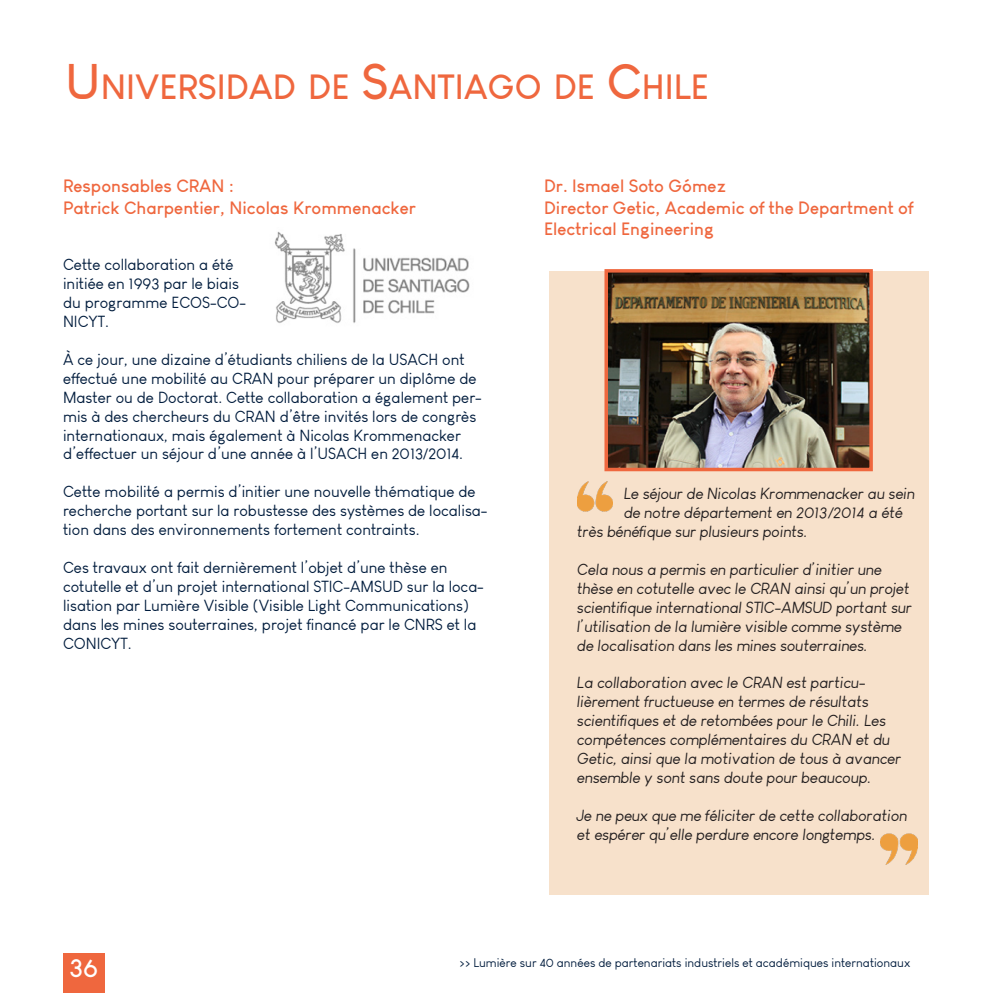
<style>
.page{position:relative;width:993px;height:993px;background:#fff}
.page>*{position:absolute;margin:0;border:0;box-sizing:border-box;transform-origin:0 0}
.t1{font:700 34.3px "Louis George Cafe";color:#ef673e}
.t2{font:700 24.5px "Louis George Cafe";color:#fff}
.t3{font:700 17.5px/21px "Louis George Cafe";color:#ef673e}
.t4{font:15.75px/18.9px "Louis George Cafe";color:#001c3d}
.t5{font:italic 15.75px/18.9px "Louis George Cafe";color:#231f20}
.t6{font:12.25px "Louis George Cafe";color:#001c3d}
.s1{font-size:49px}
</style>
<div class="page">
<div style="left:549px;top:271px;width:379px;height:623px;background:#f7e1cb"></div>
<img style="left:880px;top:833px;width:37px;height:32px">
<img style="left:609px;top:274px;width:258px;height:192px">
<div style="left:604px;top:269px;width:268px;height:202px;border:4px solid #ef673e"></div>
<img style="left:274px;top:231px;width:196px;height:92px">
<div style="left:63px;top:952px;width:41px;height:40px;background:#ef673e"></div>
<img style="left:577px;top:481px;width:35px;height:31px">
<p class="t1" style="left:65px;top:65px;width:644px"><span class="s1">U</span> NIVERSIDAD DE <span class="s1">S</span>ANTIAGO DE <span class="s1">C</span>HILE</p>
<p class="t3" style="left:63px;top:175px;width:172px">Responsables CRAN :</p>
<p class="t3" style="left:63px;top:196px;width:354px">Patrick Charpentier, Nicolas Krommenacker</p>
<p class="t4" style="left:63px;top:255px;width:184px">Cette collaboration a été initiée en 1993 par le biais du programme ECOS-CO-<br>NICYT.</p>
<p class="t4" style="left:63px;top:350px;width:420px">À ce jour, une dizaine d’étudiants chiliens de la USACH ont effectué une mobilité au CRAN pour préparer un diplôme de Master ou de Doctorat. Cette collaboration a également per&shy;mis à des chercheurs du CRAN d’être invités lors de congrès internationaux, mais également à Nicolas Krommenacker d’effectuer un séjour d’une année à l’USACH en 2013/2014.</p>
<p class="t4" style="left:63px;top:482px;width:426px">Cette mobilité a permis d’initier une nouvelle thématique de recherche portant sur la robustesse des systèmes de localisa&shy;tion dans des environnements fortement contraints.</p>
<p class="t4" style="left:63px;top:557px;width:422px">Ces travaux ont fait dernièrement l’objet d’une thèse en cotutelle et d’un projet international STIC-AMSUD sur la loca&shy;lisation par Lumière Visible (Visible Light Communications) dans les mines souterraines, projet financé par le CNRS et la CONICYT.</p>
<p class="t3" style="left:544px;top:175px;width:183px">Dr. Ismael Soto Gómez</p>
<p class="t3" style="left:544px;top:196px;width:371px">Director Getic, Academic of the Department of<br>Electrical Engineering</p>
<p class="t5" style="left:623px;top:484px;width:292px">Le séjour de Nicolas Krommenacker au sein</p>
<p class="t5" style="left:623px;top:503px;width:280px">de notre département en 2013/2014 a été</p>
<p class="t5" style="left:576px;top:522px;width:232px">très bénéflque sur plusieurs points.</p>
<p class="t5" style="left:576px;top:559px;width:336px">Cela nous a permis en particulier d’initier une thèse en cotutelle avec le CRAN ainsi qu’un projet scientiflque international STIC-AMSUD portant sur l’utilisation de la lumière visible comme système de localisation dans les mines souterraines.</p>
<p class="t5" style="left:576px;top:673px;width:325px">La collaboration avec le CRAN est particu&shy;lièrement fructueuse en termes de résultats scientiflques et de retombées pour le Chili. Les compétences complémentaires du CRAN et du Getic, ainsi que la motivation de tous à avancer ensemble y sont sans doute pour beaucoup.</p>
<p class="t5" style="left:576px;top:805px;width:331px">Je ne peux que me féliciter de cette collaboration et espérer qu’elle perdure encore longtemps.</p>
<p class="t2" style="left:69px;top:951px;width:30px">36</p>
<p class="t6" style="left:459px;top:955px;width:452px">&gt;&gt; Lumière sur 40 années de partenariats industriels et académiques internationaux</p>
</div>
